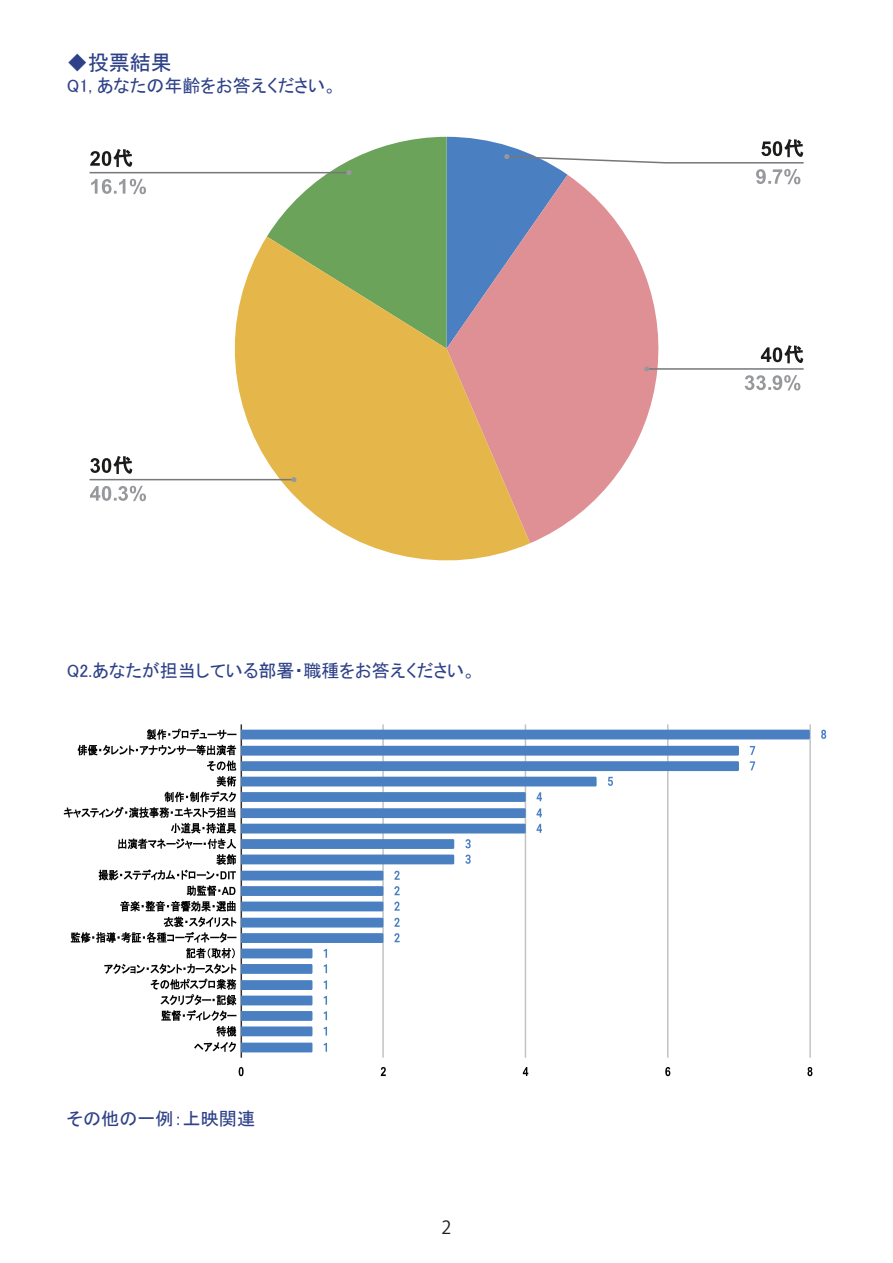
<style>
.page{position:relative;width:893px;height:1263px;background:#fff}
.page>*{position:absolute;margin:0;border:0;box-sizing:border-box;transform-origin:0 0}
.t1{font:21px "MS P Gothic";color:#2e4188}
.t2{font:18px "MS P Gothic";color:#2e4188}
.t3{font:18px "Koz Go Pr 6 N";color:#231f20}
</style>
<div class="page">
<hr style="left:241px;top:724px;width:1px;height:334px;background:#343434">
<hr style="left:382px;top:724px;width:2px;height:334px;background:#c2c3c5">
<hr style="left:525px;top:724px;width:1px;height:334px;background:#c2c3c5">
<hr style="left:667px;top:724px;width:1px;height:334px;background:#c2c3c5">
<hr style="left:809px;top:724px;width:2px;height:334px;background:#c2c3c5">
<svg style="left:64px;top:724px;width:763px;height:332px"></svg>
<svg style="left:239px;top:1067px;width:5px;height:9px"></svg>
<svg style="left:381px;top:1067px;width:5px;height:9px"></svg>
<svg style="left:523px;top:1067px;width:5px;height:9px"></svg>
<svg style="left:665px;top:1067px;width:5px;height:9px"></svg>
<svg style="left:807px;top:1067px;width:5px;height:9px"></svg>
<svg style="left:530px;top:390px;width:125px;height:153px;fill:#df9094"></svg>
<svg style="left:218px;top:237px;width:312px;height:324px;fill:#e5b649"></svg>
<svg style="left:90px;top:149px;width:42px;height:18px"></svg>
<svg style="left:91px;top:179px;width:55px;height:15px"></svg>
<hr style="left:90px;top:172px;width:259px;height:1px;background:#76777a">
<svg style="left:90px;top:456px;width:42px;height:18px"></svg>
<svg style="left:90px;top:486px;width:56px;height:15px"></svg>
<hr style="left:90px;top:479px;width:204px;height:1px;background:#76777a">
<svg style="left:291px;top:477px;width:5px;height:5px"></svg>
<svg style="left:267px;top:137px;width:537px;height:253px"></svg>
<p class="t1" style="left:67px;top:52px;width:106px">◆投票結果</p>
<p class="t2" style="left:67px;top:76px;width:272px">Q1, あなたの年齢をお答えください。</p>
<p class="t2" style="left:67px;top:661px;width:411px">Q2.あなたが担当している部署・職種をお答えください。</p>
<p class="t2" style="left:67px;top:1109px;width:190px">その他の一例：上映関連</p>
<p class="t3" style="left:441px;top:1217px;width:11px">2</p>
</div>
